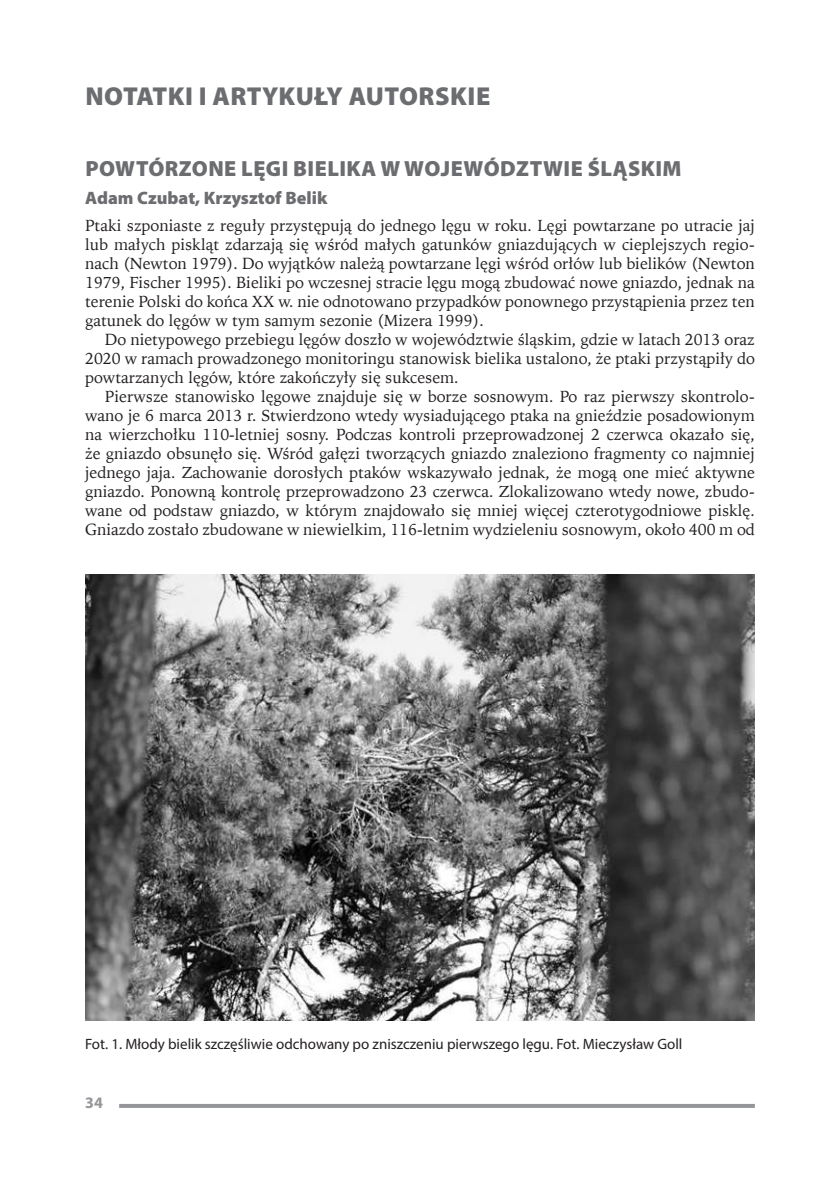
<style>
.page{position:relative;width:840px;height:1191px;background:#fff}
.page>*{position:absolute;margin:0;border:0;box-sizing:border-box;transform-origin:0 0}
.t1{font:900 26px "Myriad Pro";letter-spacing:.02em;color:#6c6d70}
.t2{font:900 22px "Myriad Pro";letter-spacing:.02em;color:#6c6d70}
.t3{font:900 18px "Myriad Pro";color:#6c6d70}
.t4{font:16px/19px "Iowan Old St EU";color:#231f20;text-align:justify}
.t5{font:700 16px "Myriad Pro";color:#939598}
.t6{font:15px "Myriad Pro";color:#231f20}
</style>
<div class="page">
<hr style="left:119px;top:1104px;width:635px;height:4px;background:#939598">
<img style="left:85px;top:575px;width:669px;height:446px">
<h1 class="t1" style="left:85px;top:78px;width:406px">NOTATKI I ARTYKUŁY AUTORSKIE</h1>
<h2 class="t2" style="left:85px;top:154px;width:597px">POWTÓRZONE LĘGI BIELIKA W WOJEWÓDZTWIE ŚLĄSKIM</h2>
<p class="t3" style="left:85px;top:185px;width:244px">Adam Czubat, Krzysztof Belik</p>
<p class="t4" style="left:85px;top:216px;width:670px">Ptaki szponiaste z reguły przystępują do jednego lęgu w roku. Lęgi powtarzane po utracie jaj lub małych piskląt zdarzają się wśród małych gatunków gniazdujących w cieplejszych regio&shy;nach (Newton 1979). Do wyjątków należą powtarzane lęgi wśród orłów lub bielików (Newton 1979, Fischer 1995). Bieliki po wczesnej stracie lęgu mogą zbudować nowe gniazdo, jednak na terenie Polski do końca XX w. nie odnotowano przypadków ponownego przystąpienia przez ten gatunek do lęgów w tym samym sezonie (Mizera 1999).</p>
<p class="t4" style="left:85px;top:330px;width:670px;text-indent:20px">Do nietypowego przebiegu lęgów doszło w województwie śląskim, gdzie w latach 2013 oraz 2020 w ramach prowadzonego monitoringu stanowisk bielika ustalono, że ptaki przystąpiły do powtarzanych lęgów, które zakończyły się sukcesem.</p>
<p class="t4" style="left:85px;top:387px;width:670px;text-indent:20px">Pierwsze stanowisko lęgowe znajduje się w borze sosnowym. Po raz pierwszy skontrolo&shy;wano je 6 marca 2013 r. Stwierdzono wtedy wysiadującego ptaka na gnieździe posadowionym na wierzchołku 110-letniej sosny. Podczas kontroli przeprowadzonej 2 czerwca okazało się, że gniazdo obsunęło się. Wśród gałęzi tworzących gniazdo znaleziono fragmenty co najmniej jednego jaja. Zachowanie dorosłych ptaków wskazywało jednak, że mogą one mieć aktywne gniazdo. Ponowną kontrolę przeprowadzono 23 czerwca. Zlokalizowano wtedy nowe, zbudo&shy;wane od podstaw gniazdo, w którym znajdowało się mniej więcej czterotygodniowe pisklę.<br>Gniazdo zostało zbudowane w niewielkim, 116-letnim wydzieleniu sosnowym, około 400 m od</p>
<p class="t6" style="left:85px;top:1035px;width:598px">Fot. 1. Młody bielik szczęśliwie odchowany po zniszczeniu pierwszego lęgu. Fot. Mieczysław Goll</p>
<p class="t5" style="left:85px;top:1092px;width:19px">34</p>
</div>
